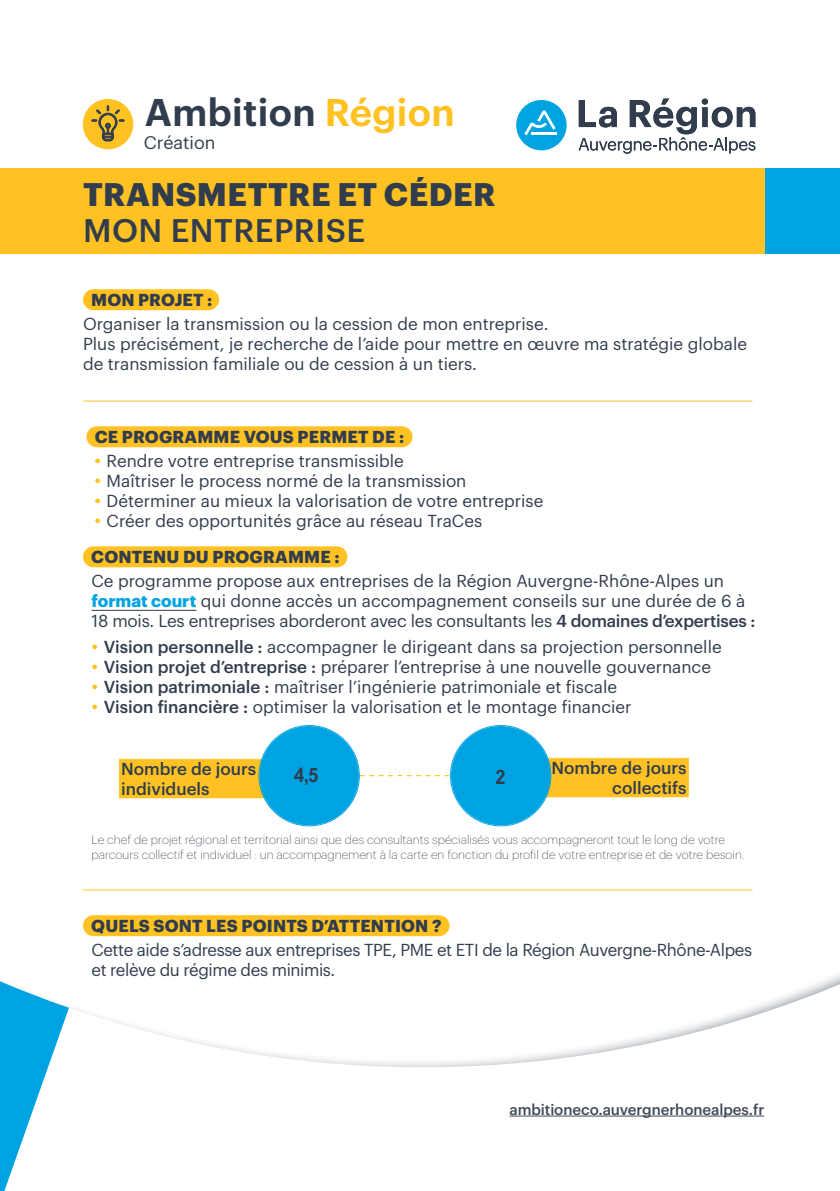
<style>
.page{position:relative;width:840px;height:1191px;background:#fff}
.page>*{position:absolute;margin:0;border:0;box-sizing:border-box;transform-origin:0 0}
.t1{font:600 37.8px "Graphik";letter-spacing:.01em;color:#313d4d}
.t2{font:700 32px "Graphik";letter-spacing:.015em;color:#313d4d}
.t3{font:500 32px "Graphik";letter-spacing:.015em;color:#313d4d}
.t4{font:700 20px "Arial Nova Cond";color:#313d4d}
.t5{font:17.8px "Graphik";color:#313d4d}
.t6{font:17px/20px "Graphik";color:#313d4d}
.t7{font:17px/20px "Graphik";letter-spacing:-.025em;color:#313d4d}
.t8{font:700 17px "Graphik";letter-spacing:.01em;color:#313d4d}
.t9{font:500 17px/20px "Graphik";color:#313d4d}
.t10{font:500 15px "Graphik";letter-spacing:-.005em;color:#404958}
.t11{font:200 12px/15px "Graphik";letter-spacing:.005em;color:#313d4d}
.s1{color:#ffc222}
.s2{font-size:20px;color:#ffc222}
.s3{font-weight:700}
.s4{font-weight:700;color:#00a3e2}
.s5{font-weight:500}
</style>
<div class="page">
<svg style="left:359px;top:775px;width:89px;height:1px"></svg>
<div style="left:763px;top:168px;width:76px;height:86px;background:#00a3e2"></div>
<hr style="left:91px;top:610px;width:105px;height:1px;background:#313d4d">
<div style="left:83px;top:289px;width:136px;height:21px;background:#ffc222;border-radius:11px"></div>
<hr style="left:83px;top:400px;width:668px;height:1px;background:#ffc222">
<div style="left:86px;top:426px;width:326px;height:21px;background:#ffc222;border-radius:11px"></div>
<div style="left:83px;top:546px;width:264px;height:21px;background:#ffc222;border-radius:11px"></div>
<hr style="left:83px;top:889px;width:668px;height:1px;background:#ffc222">
<div style="left:83px;top:915px;width:366px;height:21px;background:#ffc222;border-radius:11px"></div>
<div style="left:0;top:168px;width:763px;height:86px;background:#ffc222"></div>
<svg style="left:578px;top:99px;width:177px;height:55px"></svg>
<div style="left:516px;top:100px;width:50px;height:50px;background:#00a3e2;border-radius:50%"></div>
<hr style="left:531px;top:133px;width:25px;height:2px;background:#fff">
<svg style="left:524px;top:111px;width:31px;height:24px"></svg>
<div style="left:83px;top:99px;width:50px;height:50px;background:#ffc222;border-radius:50%"></div>
<svg style="left:91px;top:105px;width:33px;height:36px"></svg>
<div style="left:119px;top:758px;width:145px;height:40px;background:#ffc222"></div>
<div style="left:120px;top:760px;width:149px;height:36px;border:1px solid #ffc222"></div>
<div style="left:259px;top:726px;width:99px;height:99px;background:#00a3e2;border-radius:50%"></div>
<div style="left:545px;top:757px;width:143px;height:40px;background:#ffc222"></div>
<div style="left:538px;top:759px;width:149px;height:36px;border:1px solid #ffc222"></div>
<div style="left:451px;top:726px;width:99px;height:99px;background:#00a3e2;border-radius:50%"></div>
<svg style="left:93px;top:975px;width:746px;height:142px"></svg>
<svg style="left:0;top:981px;width:93px;height:210px"></svg>
<hr style="left:509px;top:1115px;width:254px;height:1px;background:#404958">
<h1 class="t1" style="left:145px;top:84px;width:311px">Ambition <span class="s1">Région</span></h1>
<h1 class="t1" style="left:166px;top:85px;width:311px">Amb tion <span class="s1">Région</span></h1>
<p class="t5" style="left:144px;top:130px;width:73px">Création</p>
<h2 class="t2" style="left:83px;top:170px;width:413px">TRANSMETTRE ET CÉDER</h2>
<h2 class="t3" style="left:83px;top:206px;width:283px">MON ENTREPRISE</h2>
<p class="t8" style="left:91px;top:287px;width:122px">MON PROJET :</p>
<p class="t6" style="left:83px;top:313px;width:665px">Organiser la transmission ou la cession de mon entreprise.<br>Plus précisément, je recherche de l’aide pour mettre en œuvre ma stratégie globale de transmission familiale ou de cession à un tiers.</p>
<p class="t8" style="left:95px;top:424px;width:311px">CE PROGRAMME VOUS PERMET DE :</p>
<p class="t6" style="left:94px;top:450px;width:311px"><span class="s2">•</span> Rendre votre entreprise transmissible</p>
<p class="t6" style="left:94px;top:470px;width:373px"><span class="s2">•</span> Maîtriser le process normé de la transmission</p>
<p class="t6" style="left:94px;top:490px;width:450px"><span class="s2">•</span> Déterminer au mieux la valorisation de votre entreprise</p>
<p class="t6" style="left:91px;top:502px;width:392px;line-height:36px"><span class="s2">•</span> Créer des opportunités grâce au réseau TraCes<br><span class="s3">CONTENU DU PROGRAMME :</span></p>
<p class="t6" style="left:91px;top:570px;width:665px">Ce programme propose aux entreprises de la Région Auvergne-Rhône-Alpes un <span class="s4">format court</span> qui donne accès un accompagnement conseils sur une durée de 6 à<br>18 mois. Les entreprises aborderont avec les consultants les <span class="s5">4 domaines d’expertises :</span></p>
<p class="t6" style="left:91px;top:635px;width:631px"><span class="s2">•</span> <span class="s5">Vision personnelle :</span> accompagner le dirigeant dans sa projection personnelle</p>
<p class="t6" style="left:91px;top:655px;width:620px"><span class="s2">•</span> <span class="s5">Vision projet d’entreprise :</span> préparer l’entreprise à une nouvelle gouvernance</p>
<p class="t6" style="left:91px;top:675px;width:526px"><span class="s2">•</span> <span class="s5">Vision patrimoniale :</span> maîtriser l’ingénierie patrimoniale et fiscale</p>
<p class="t6" style="left:91px;top:695px;width:541px"><span class="s2">•</span> <span class="s5">Vision financière :</span> optimiser la valorisation et le montage financier</p>
<p class="t9" style="left:121px;top:757px;width:136px">Nombre de jours individuels</p>
<p class="t4" style="left:294px;top:762px;width:26px">4,5</p>
<p class="t9" style="left:551px;top:756px;width:136px;text-align:right">Nombre de jours collectifs</p>
<p class="t4" style="left:495px;top:764px;width:11px">2</p>
<p class="t11" style="left:91px;top:831px;width:654px">Le chef de projet régional et territorial ainsi que des consultants spécialisés vous accompagneront tout le long de votre parcours collectif et individuel : un accompagnement à la carte en fonction du profil de votre entreprise et de votre besoin.</p>
<p class="t8" style="left:91px;top:913px;width:351px">QUELS SONT LES POINTS D’ATTENTION ?</p>
<p class="t7" style="left:91px;top:938px;width:662px">Cette aide s’adresse aux entreprises TPE, PME et ETI de la Région Auvergne-Rhône-Alpes et relève du régime des minimis.</p>
<p class="t10" style="left:509px;top:1097px;width:256px">ambitioneco.auvergnerhonealpes.fr</p>
</div>
